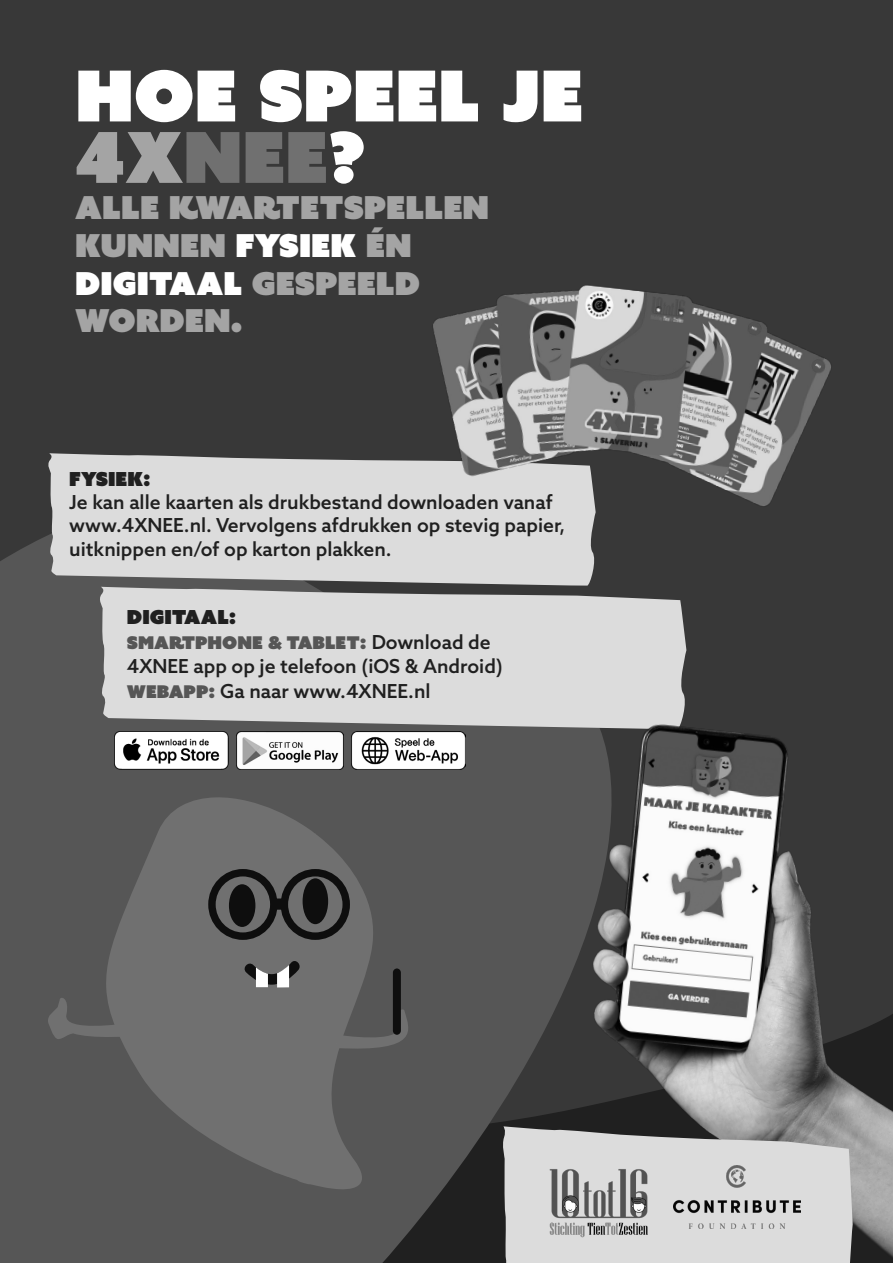
<style>
.page{position:relative;width:893px;height:1263px;background:#383838}
.page>*{position:absolute;margin:0;border:0;box-sizing:border-box;transform-origin:0 0}
.t1{font:70.2px/61.5px "Azo Sans Uber";color:#fff}
.t2{font:31.65px/38px "Azo Sans Uber";color:#a4a4a4}
.t3{font:500 19.35px/23.1px "Azo Sans";color:#202020}
.t4{font:19.35px "Azo Sans Uber";color:#202020}
.t5{font:17.55px "Azo Sans Uber";color:#565656}
.s1{color:#a4a4a4}
.s2{color:#707070}
.s3{color:#fff}
.s4{font-family:"Azo Sans";font-weight:500;font-size:19.35px;color:#202020}
.s5{font-family:"Azo Sans Uber";font-weight:400;font-size:17.55px;color:#565656}
</style>
<div class="page">
<div style="left:0;top:536px;width:435px;height:727px;background:#565656"></div>
<svg style="left:46px;top:453px;width:298px;height:133px;background:#ccc"></svg>
<svg style="left:97px;top:587px;width:421px;height:143px;background:#cbcbcb"></svg>
<img style="left:435px;top:595px;width:458px;height:668px">
<img style="left:344px;top:285px;width:487px;height:301px">
<img style="left:114px;top:731px;width:114px;height:38px">
<img style="left:237px;top:731px;width:107px;height:39px">
<img style="left:352px;top:732px;width:113px;height:38px">
<svg style="left:106px;top:797px;width:269px;height:392px;background:#676767"></svg>
<svg style="left:205px;top:865px;width:149px;height:78px;background:#484848"></svg>
<div style="left:274px;top:898px;width:10px;height:12px;background:#0e0e0e"></div>
<svg style="left:241px;top:958px;width:62px;height:29px;background:#7c7c7c"></svg>
<svg style="left:333px;top:1007px;width:88px;height:45px;background:#5f5f5f"></svg>
<svg style="left:235px;top:1099px;width:13px;height:10px"></svg>
<div style="left:393px;top:968px;width:8px;height:67px;background:#0e0e0e;border-radius:4px"></div>
<svg style="left:43px;top:995px;width:85px;height:46px;background:#616161"></svg>
<svg style="left:501px;top:1126px;width:353px;height:137px;background:#c6c6c6"></svg>
<img style="left:673px;top:1166px;width:128px;height:62px">
<img style="left:538px;top:1152px;width:121px;height:102px">
<h1 class="t1" style="left:75px;top:64px;width:509px">HOE SPEEL JE<br><span class="s1">4X</span><span class="s2">NEE</span>?</h1>
<h2 class="t2" style="left:75px;top:188px;width:415px">ALLE KWARTETSPELLEN<br>KUNNEN <span class="s3">FYSIEK</span> ÉN<br><span class="s3">DIGITAAL</span> GESPEELD<br>WORDEN.</h2>
<p class="t4" style="left:69px;top:466px;width:83px">FYSIEK:</p>
<p class="t3" style="left:69px;top:490px;width:497px">Je kan alle kaarten als drukbestand downloaden vanaf www.4XNEE.nl. Vervolgens afdrukken op stevig papier, uitknippen en/of op karton plakken.</p>
<p class="t4" style="left:127px;top:604px;width:111px">DIGITAAL:</p>
<p class="t5" style="left:127px;top:631px;width:365px">SMARTPHONE &amp; TABLET: <span class="s4">Download de</span></p>
<p class="t3" style="left:127px;top:653px;width:378px;line-height:25.2px">4XNEE app op je telefoon (iOS &amp; Android)<br><span class="s5">WEBAPP:</span> Ga naar www.4XNEE.nl</p>
</div>
